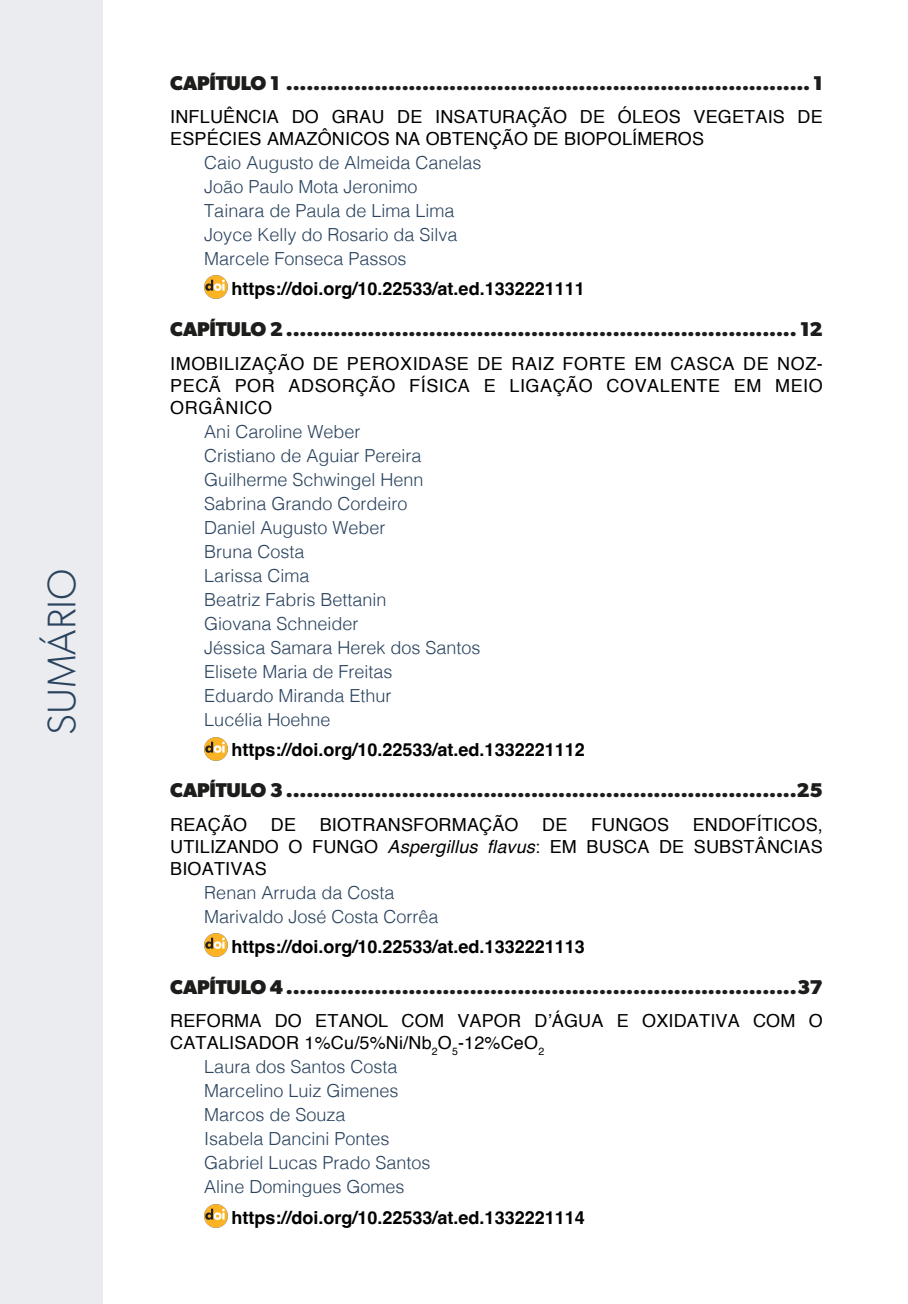
<style>
.page{position:relative;width:908px;height:1304px;background:#fff}
.page>*{position:absolute;margin:0;border:0;box-sizing:border-box;transform-origin:0 0}
.t1{font:300 40px "Gibson";color:#2a435e}
.t2{font:700 20px "Gibson";letter-spacing:-.01em;color:#1d1d1b}
.t3{font:300 18px/24px "Helvetica";color:#2a435e}
.t4{font:18px/22px "Helvetica";letter-spacing:.01em;color:#000}
.t5{font:700 18px "Helvetica";color:#000}
.s1{font-style:italic}
</style>
<div class="page">
<div style="left:0;top:0;width:103px;height:1304px;background:#eaecef"></div>
<img style="left:204px;top:276px;width:23px;height:23px">
<img style="left:204px;top:737px;width:23px;height:23px">
<img style="left:204px;top:934px;width:23px;height:23px">
<img style="left:204px;top:1205px;width:23px;height:23px">
<h1 class="t1" style="left:37px;top:735px;width:167px;rotate:-90deg">SUMÁRIO</h1>
<p class="t2" style="left:170px;top:71px;width:653px">CAPÍTULO 1 ............................................................................. 1</p>
<p class="t4" style="left:170px;top:106px;width:653px">INFLUÊNCIA DO GRAU DE INSATURAÇÃO DE ÓLEOS VEGETAIS DE<br>ESPÉCIES AMAZÔNICOS NA OBTENÇÃO DE BIOPOLÍMEROS</p>
<p class="t3" style="left:204px;top:149px;width:279px">Caio Augusto de Almeida Canelas<br>João Paulo Mota Jeronimo<br>Tainara de Paula de Lima Lima<br>Joyce Kelly do Rosario da Silva<br>Marcele Fonseca Passos</p>
<p class="t5" style="left:231px;top:278px;width:355px">https://doi.org/10.22533/at.ed.1332221111</p>
<p class="t2" style="left:170px;top:318px;width:653px">CAPÍTULO 2 ........................................................................... 12</p>
<p class="t4" style="left:170px;top:353px;width:653px;text-align:justify">IMOBILIZAÇÃO DE PEROXIDASE DE RAIZ FORTE EM CASCA DE NOZ-PECÃ POR ADSORÇÃO FÍSICA E LIGAÇÃO COVALENTE EM MEIO ORGÂNICO</p>
<p class="t3" style="left:204px;top:418px;width:278px">Ani Caroline Weber<br>Cristiano de Aguiar Pereira<br>Guilherme Schwingel Henn<br>Sabrina Grando Cordeiro<br>Daniel Augusto Weber<br>Bruna Costa<br>Larissa Cima<br>Beatriz Fabris Bettanin<br>Giovana Schneider<br>Jéssica Samara Herek dos Santos<br>Elisete Maria de Freitas<br>Eduardo Miranda Ethur<br>Lucélia Hoehne</p>
<p class="t5" style="left:231px;top:739px;width:355px">https://doi.org/10.22533/at.ed.1332221112</p>
<p class="t2" style="left:170px;top:778px;width:653px">CAPÍTULO 3 ...........................................................................25</p>
<p class="t4" style="left:170px;top:814px;width:78px">REAÇÃO</p>
<p class="t4" style="left:271px;top:814px;width:27px">DE</p>
<p class="t4" style="left:319px;top:814px;width:200px">BIOTRANSFORMAÇÃO</p>
<p class="t4" style="left:542px;top:814px;width:27px">DE</p>
<p class="t4" style="left:591px;top:814px;width:79px">FUNGOS</p>
<p class="t4" style="left:170px;top:814px;width:653px;text-align:justify;text-indent:522px">ENDOFÍTICOS, UTILIZANDO O FUNGO <span class="s1">Aspergillus flavus</span>: EM BUSCA DE SUBSTÂNCIAS BIOATIVAS</p>
<p class="t3" style="left:204px;top:879px;width:236px">Renan Arruda da Costa<br>Marivaldo José Costa Corrêa</p>
<p class="t5" style="left:231px;top:936px;width:355px">https://doi.org/10.22533/at.ed.1332221113</p>
<p class="t2" style="left:170px;top:975px;width:653px">CAPÍTULO 4 ...........................................................................37</p>
<p class="t4" style="left:170px;top:1011px;width:653px">REFORMA DO ETANOL COM VAPOR D’ÁGUA E OXIDATIVA COM O<br>CATALISADOR 1%Cu/5%Ni/Nb<sub>2</sub>O<sub>5</sub>-12%CeO<sub>2</sub></p>
<p class="t3" style="left:204px;top:1054px;width:228px">Laura dos Santos Costa<br>Marcelino Luiz Gimenes<br>Marcos de Souza<br>Isabela Dancini Pontes<br>Gabriel Lucas Prado Santos<br>Aline Domingues Gomes</p>
<p class="t5" style="left:231px;top:1206px;width:355px">https://doi.org/10.22533/at.ed.1332221114</p>
</div>
